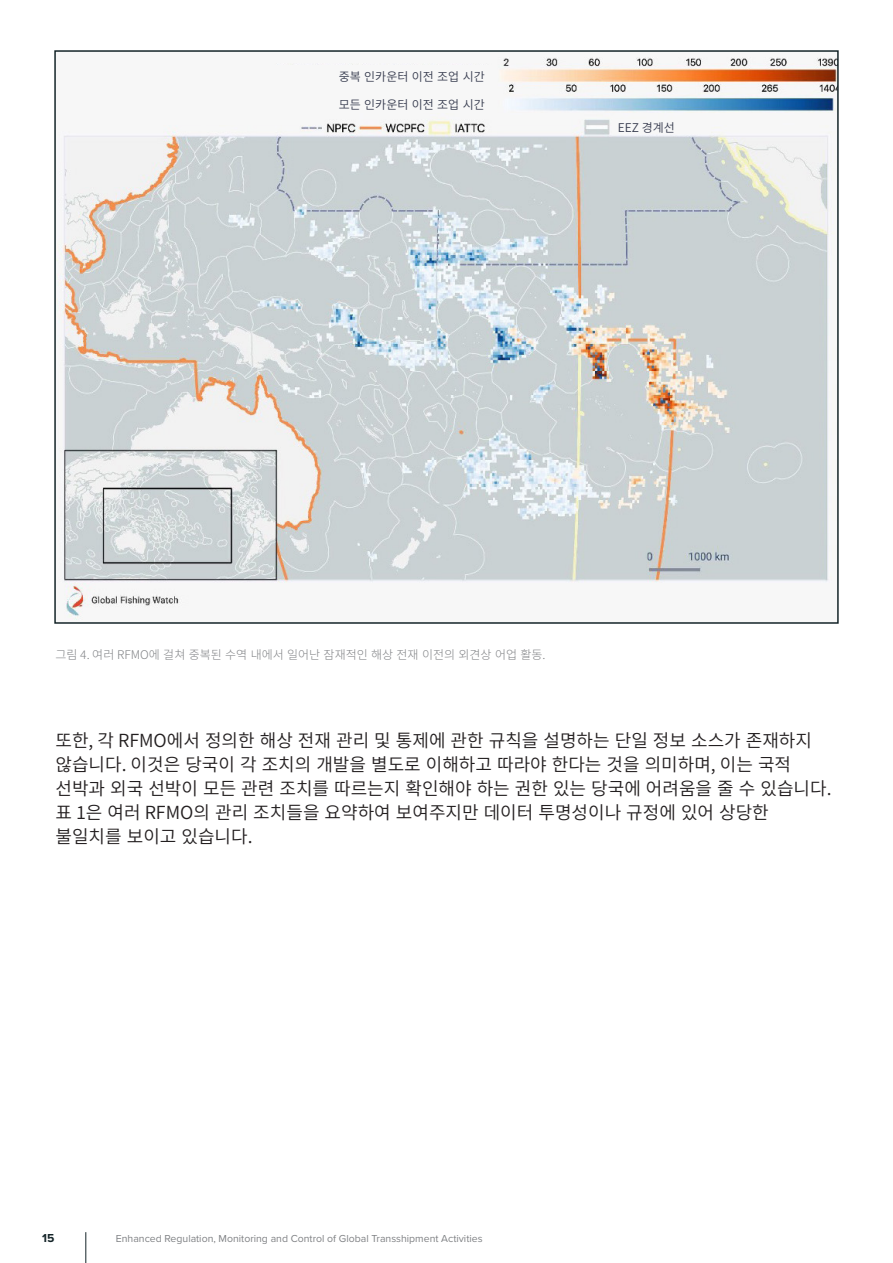
<style>
.page{position:relative;width:893px;height:1263px;background:#fff}
.page>*{position:absolute;margin:0;border:0;box-sizing:border-box;transform-origin:0 0}
.Paragraph_Style_Body{font:18px/24px "Source Han Sans K";color:#231f20}
.Paragraph_Style_Body-2{font:300 12px "Source Han Sans K";color:#808285}
.Paragraph_Style_Body-3{font:12px "Source Han Sans K";color:#363b4e}
.t1{font:700 12px "Proxima Nova";color:#142428}
.t2{font:10.5px "Proxima Nova";color:#808285}
</style>
<div class="page">
<hr style="left:85px;top:1232px;width:1px;height:31px;background:#142428">
<img style="left:57px;top:57px;width:779px;height:563px">
<div style="left:272px;top:65px;width:221px;height:48px;background:#f7f7f7"></div>
<div style="left:612px;top:120px;width:98px;height:14px;background:#f7f7f7"></div>
<p class="Paragraph_Style_Body-3" style="left:339px;top:70px;width:147px">중복 인카운터 이전 조업 시간</p>
<p class="Paragraph_Style_Body-3" style="left:339px;top:97px;width:147px">모든 인카운터 이전 조업 시간</p>
<p class="Paragraph_Style_Body-3" style="left:618px;top:120px;width:59px">EEZ 경계선</p>
<p class="Paragraph_Style_Body-2" style="left:55px;top:648px;width:492px">그림 4. 여러 RFMO에 걸쳐 중복된 수역 내에서 일어난 잠재적인 해상 전재 이전의 외견상 어업 활동.</p>
<p class="Paragraph_Style_Body" style="left:55px;top:729px;width:777px">또한, 각 RFMO에서 정의한 해상 전재 관리 및 통제에 관한 규칙을 설명하는 단일 정보 소스가 존재하지 않습니다. 이것은 당국이 각 조치의 개발을 별도로 이해하고 따라야 한다는 것을 의미하며, 이는 국적 선박과 외국 선박이 모든 관련 조치를 따르는지 확인해야 하는 권한 있는 당국에 어려움을 줄 수 있습니다. 표 1은 여러 RFMO의 관리 조치들을 요약하여 보여주지만 데이터 투명성이나 규정에 있어 상당한 불일치를 보이고 있습니다.</p>
<p class="t1" style="left:42px;top:1229px;width:14px">15</p>
<p class="t2" style="left:116px;top:1230px;width:368px">Enhanced Regulation, Monitoring and Control of Global Transshipment Activities</p>
</div>
